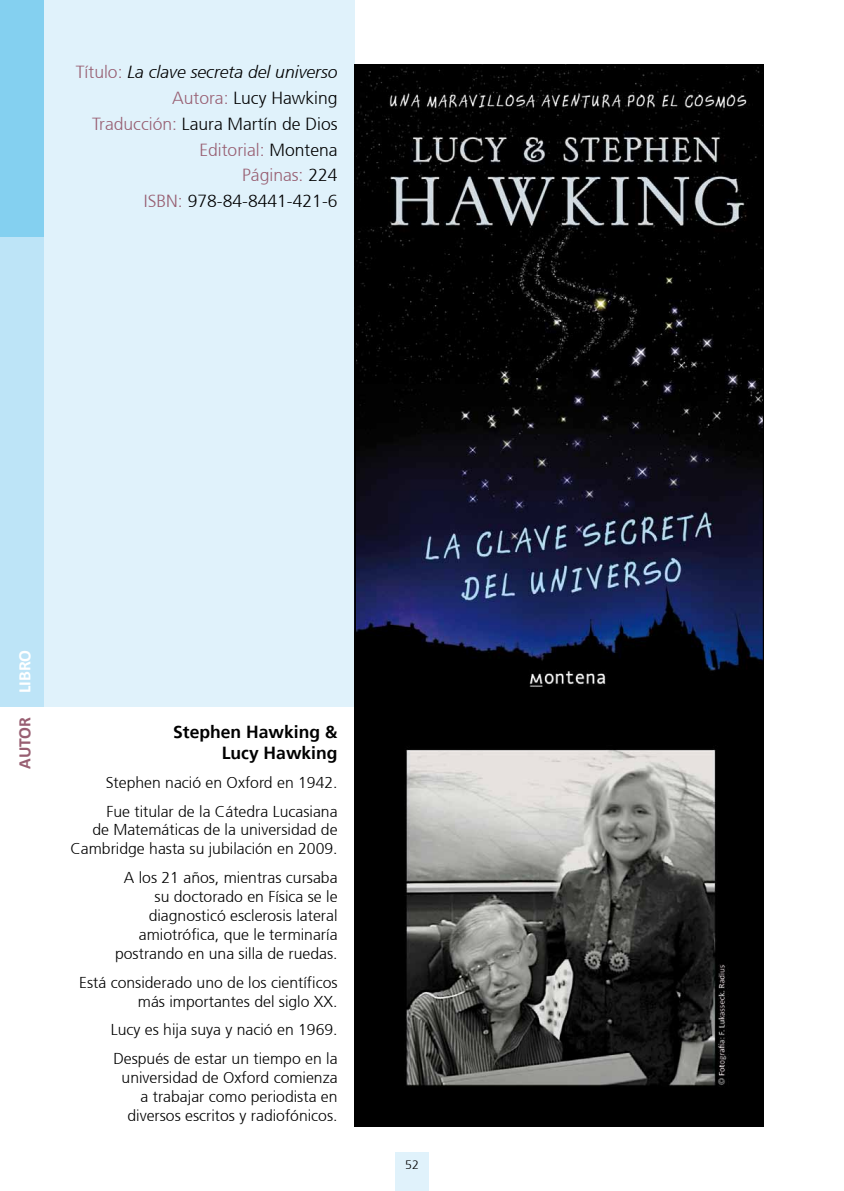
<style>
.page{position:relative;width:844px;height:1191px;background:#fff}
.page>*{position:absolute;margin:0;border:0;box-sizing:border-box;transform-origin:0 0}
.t1{font:300 17.5px/25.9px "Frutiger 45";color:#000;text-align:right}
.t2{font:italic 300 17.5px "Frutiger 46";color:#000}
.t3{font:700 17.5px/21px "Frutiger 65";color:#000;text-align:right}
.t4{font:700 17.5px "Calibri";letter-spacing:-.01em;color:#985f72}
.t5{font:700 17.5px "Calibri";color:#fff}
.t6{font:300 15.75px/18.9px "Frutiger 45";color:#000;text-align:right}
.t7{font:300 12.25px "Frutiger 45";color:#000}
.s1{font-family:"Frutiger 45";font-style:normal;color:#985f72}
.s2{color:#985f72}
</style>
<div class="page">
<div style="left:0;top:0;width:354px;height:706px;background:#e0f2fb"></div>
<div style="left:0;top:0;width:43px;height:706px;background:#bde4f7"></div>
<div style="left:0;top:0;width:43px;height:236px;background:#84d0f0"></div>
<div style="left:395px;top:1152px;width:33px;height:39px;background:#e0f2fb"></div>
<img style="left:354px;top:67px;width:410px;height:1059px">
<div style="left:354px;top:64px;width:410px;height:642px;border:2px solid #000"></div>
<p class="t2" style="left:76px;top:62px;width:263px"><span class="s1">Título:</span> La clave secreta del universo</p>
<p class="t1" style="left:92px;top:85px;width:247px"><span class="s2">Autora:</span> Lucy Hawking<br><span class="s2">Traducción:</span> Laura Martín de Dios<br><span class="s2">Editorial:</span> Montena<br><span class="s2">Páginas:</span> 224<br><span class="s2">ISBN:</span> 978-84-8441-421-6</p>
<p class="t5" style="left:13px;top:693px;width:45px;rotate:-90deg">LIBRO</p>
<p class="t4" style="left:13px;top:768px;width:53px;rotate:-90deg">AUTOR</p>
<p class="t3" style="left:173px;top:721px;width:166px">Stephen Hawking &amp;<br>Lucy Hawking</p>
<p class="t6" style="left:106px;top:768px;width:233px;line-height:28.9px;text-align:left">Stephen nació en Oxford en 1942.<br>Fue titular de la Cátedra Lucasiana</p>
<p class="t6" style="left:70px;top:821px;width:268px">de Matemáticas de la universidad de<br>Cambridge hasta su jubilación en 2009.</p>
<p class="t6" style="left:115px;top:868px;width:224px">A los 21 años, mientras cursaba su doctorado en Física se le diagnosticó esclerosis lateral amiotrófica, que le terminaría postrando en una silla de ruedas.</p>
<p class="t6" style="left:79px;top:973px;width:260px">Está considerado uno de los científicos más importantes del siglo XX.</p>
<p class="t6" style="left:111px;top:1015px;width:228px;line-height:28.9px;text-align:left">Lucy es hija suya y nació en 1969.<br>Después de estar un tiempo en la</p>
<p class="t6" style="left:121px;top:1068px;width:217px">universidad de Oxford comienza a trabajar como periodista en diversos escritos y radiofónicos.</p>
<p class="t7" style="left:405px;top:1157px;width:15px">52</p>
</div>
